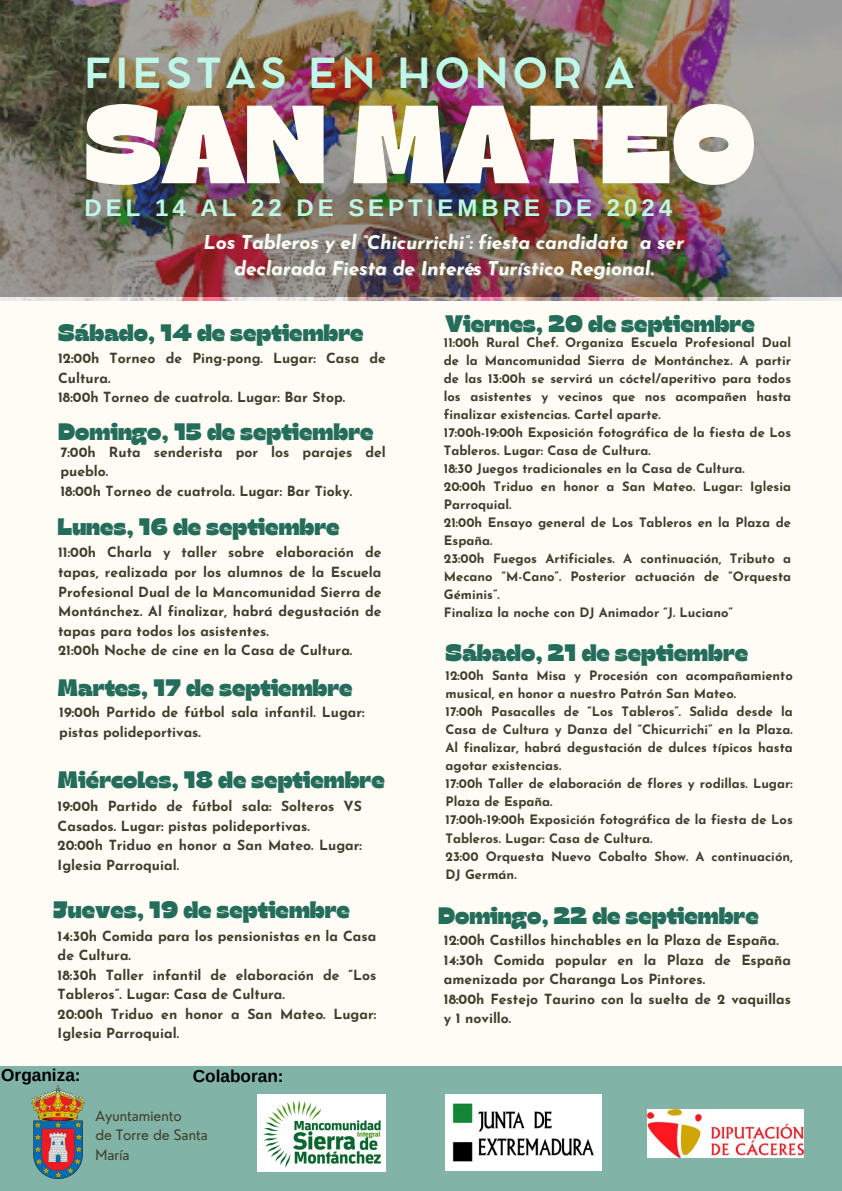
<style>
.page{position:relative;width:842px;height:1191px;background:#fff}
.page>*{position:absolute;margin:0;border:0;box-sizing:border-box;transform-origin:0 0}
.t1{font:110.7px "Gulfs Display";color:#fffcf6}
.t2{font:700 41px "Cocomat Pro";letter-spacing:.105em;color:#bff8e8}
.t3{font:700 24px "Arimo";letter-spacing:.165em;color:#bff8e8}
.t4{font:23.8px "Gulfs Display";color:#246d5a}
.t5{font:italic 700 19px/26.2px "Josefin Sans";color:#fffcf6;text-align:center}
.t6{font:700 17.2px "Arimo";color:#000}
.t7{font:700 14px/19.5px "Josefin Sans";color:#413e2e}
.t8{font:14px/19.5px "Nourd";color:#413e2e}
.t9{font:700 13px/18px "Josefin Sans";color:#413e2e}
.s1{color:rgb(191 248 232/.4)}
</style>
<div class="page">
<div style="left:0;top:0;width:842px;height:1190px;background:#fffcf6"></div>
<img style="left:0;top:0;width:842px;height:300px">
<div style="left:0;top:1066px;width:842px;height:124px;background:#81b4a6"></div>
<img style="left:32px;top:1085px;width:52px;height:93px">
<img style="left:257px;top:1094px;width:129px;height:77px">
<img style="left:648px;top:1109px;width:156px;height:48px">
<img style="left:446px;top:1094px;width:156px;height:76px">
<h6 class="t2" style="left:84px;top:58px;width:552px">FIESTAS EN HONOR A</h6>
<h4 class="t1" style="left:84px;top:72px;width:673px">SAN MATEO</h4>
<h4 class="t3" style="left:84px;top:194px;width:589px">DEL 14 AL 22 DE SEPTIEMBRE DE 2024</h4>
<p class="t5" style="left:204px;top:231px;width:483px">Los Tableros y el “Chicurrichi”: fiesta candidata <span class="s1">a ser </span>declarada Fiesta de Interés Turístico Regional.</p>
<h6 class="t4" style="left:58px;top:317px;width:307px">Sábado, 14 de septiembre</h6>
<h4 class="t7" style="left:58px;top:350px;width:329px">12:00h Torneo de Ping-pong. Lugar: Casa de<br>Cultura.<br>18:00h Torneo de cuatrola. Lugar: Bar Stop.</h4>
<h6 class="t4" style="left:58px;top:416px;width:317px">Domingo, 15 de septiembre</h6>
<h4 class="t7" style="left:60px;top:443px;width:327px">7:00h Ruta senderista por los parajes del pueblo.<br>18:00h Torneo de cuatrola. Lugar: Bar Tioky.</h4>
<h5 class="t4" style="left:58px;top:511px;width:283px">Lunes, 16 de septiembre</h5>
<h6 class="t7" style="left:58px;top:544px;width:325px">11:00h Charla y taller sobre elaboración de tapas, realizada por los alumnos de la Escuela Profesional Dual de la Mancomunidad Sierra de Montánchez. Al finalizar, habrá degustación de tapas para todos los asistentes.<br>21:00h Noche de cine en la Casa de Cultura.</h6>
<p class="t4" style="left:58px;top:672px;width:296px">Martes, 17 de septiembre</p>
<h4 class="t7" style="left:59px;top:704px;width:307px">19:00h Partido de fútbol sala infantil. Lugar: pistas polideportivas.</h4>
<h6 class="t4" style="left:58px;top:763px;width:329px">Miércoles, 18 de septiembre</h6>
<h4 class="t7" style="left:58px;top:797px;width:306px">19:00h Partido de fútbol sala: Solteros VS Casados. Lugar: pistas polideportivas.<br>20:00h Triduo en honor a San Mateo. Lugar:<br>Iglesia Parroquial.</h4>
<h4 class="t4" style="left:446px;top:308px;width:311px">Viernes, 20 de septiembre</h4>
<h6 class="t9" style="left:444px;top:334px;width:349px">11:00h Rural Chef. Organiza Escuela Profesional Dual de la Mancomunidad Sierra de Montánchez. A partir de las 13:00h se servirá un cóctel/aperitivo para todos los asistentes y vecinos que nos acompañen hasta finalizar existencias. Cartel aparte.<br>17:00h-19:00h Exposición fotográfica de la fiesta de Los Tableros. Lugar: Casa de Cultura.<br>18:30 Juegos tradicionales en la Casa de Cultura.<br>20:00h Triduo en honor a San Mateo. Lugar: Iglesia Parroquial.<br>21:00h Ensayo general de Los Tableros en la Plaza de España.<br>23:00h Fuegos Artificiales. A continuación, Tributo a Mecano “M-Cano”. Posterior actuación de “Orquesta Géminis”.<br>Finaliza la noche con DJ Animador “J. Luciano”</h6>
<h4 class="t4" style="left:446px;top:637px;width:304px">Sábado, 21 de septiembre</h4>
<h6 class="t9" style="left:446px;top:668px;width:349px">12:00h Santa Misa y Procesión con acompañamiento musical, en honor a nuestro Patrón San Mateo.<br>17:00h Pasacalles de “Los Tableros”. Salida desde la Casa de Cultura y Danza del “Chicurrichi” en la Plaza.<br>Al finalizar, habrá degustación de dulces típicos hasta agotar existencias.<br>17:00h Taller de elaboración de flores y rodillas. Lugar:<br>Plaza de España.<br>17:00h-19:00h Exposición fotográfica de la fiesta de Los Tableros. Lugar: Casa de Cultura.<br>23:00 Orquesta Nuevo Cobalto Show. A continuación, DJ Germán.</h6>
<p class="t4" style="left:53px;top:894px;width:298px">Jueves, 19 de septiembre</p>
<p class="t4" style="left:438px;top:900px;width:322px">Domingo, 22 de septiembre</p>
<h6 class="t7" style="left:58px;top:927px;width:320px">14:30h Comida para los pensionistas en la Casa de Cultura.<br>18:30h Taller infantil de elaboración de “Los Tableros”. Lugar: Casa de Cultura.<br>20:00h Triduo en honor a San Mateo. Lugar:<br>Iglesia Parroquial.</h6>
<h4 class="t7" style="left:444px;top:932px;width:349px">12:00h Castillos hinchables en la Plaza de España.<br>14:30h Comida popular en la Plaza de España amenizada por Charanga Los Pintores.<br>18:00h Festejo Taurino con la suelta de 2 vaquillas y 1 novillo.</h4>
<p class="t6" style="left:1px;top:1065px;width:81px">Organiza:</p>
<p class="t6" style="left:193px;top:1066px;width:92px">Colaboran:</p>
<h6 class="t8" style="left:95px;top:1105px;width:88px">Ayuntamiento</h6>
<h5 class="t8" style="left:95px;top:1124px;width:114px">de Torre de Santa<br>María</h5>
</div>
